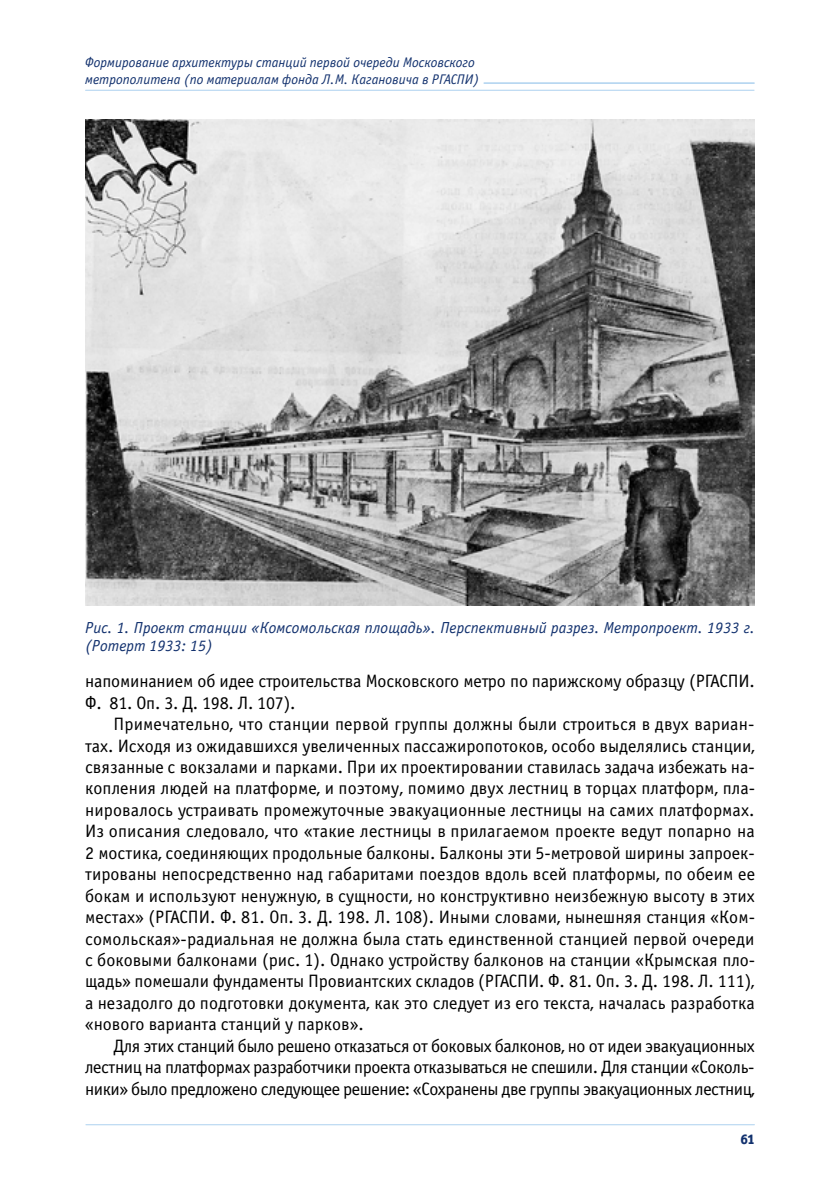
<style>
.page{position:relative;width:840px;height:1191px;background:#fff}
.page>*{position:absolute;margin:0;border:0;box-sizing:border-box;transform-origin:0 0}
.t1{font:18px/21.4px "Officina Sans C";letter-spacing:-.01em;color:#000;text-align:justify}
.t2{font:italic 16px/18px "Officina Sans C";letter-spacing:.005em;color:#12316e}
.t3{font:italic 14px/16.8px "Officina Sans C";color:#12316e}
.t4{font:14px "Officina Sans Extra Bold C";color:#12316e}
</style>
<div class="page">
<hr style="left:85px;top:90px;width:668px;height:1px;background:#add1ef">
<hr style="left:484px;top:82px;width:269px;height:2px;background:#add1ef">
<hr style="left:86px;top:1124px;width:668px;height:1px;background:#add1ef">
<img style="left:85px;top:119px;width:669px;height:487px">
<p class="t3" style="left:85px;top:54px;width:395px">Формирование архитектуры станций первой очереди Московского метрополитена (по материалам фонда Л.М. Кагановича в РГАСПИ)</p>
<p class="t2" style="left:85px;top:619px;width:670px">Рис. 1. Проект станции «Комсомольская площадь». Перспективный разрез. Метропроект. 1933 г. (Ротерт 1933: 15)</p>
<p class="t1" style="left:85px;top:671px;width:670px">напоминанием об идее строительства Московского метро по парижскому образцу (РГАСПИ.<br>Ф. 81. Оп. 3. Д. 198. Л. 107).</p>
<p class="t1" style="left:85px;top:713px;width:671px;text-indent:28px">Примечательно, что станции первой группы должны были строиться в двух вариан&shy;тах. Исходя из ожидавшихся увеличенных пассажиропотоков, особо выделялись станции, связанные с вокзалами и парками. При их проектировании ставилась задача избежать на&shy;копления людей на платформе, и поэтому, помимо двух лестниц в торцах платформ, пла&shy;нировалось устраивать промежуточные эвакуационные лестницы на самих платформах.<br>Из описания следовало, что «такие лестницы в прилагаемом проекте ведут попарно на 2 мостика, соединяющих продольные балконы. Балконы эти 5-метровой ширины запроек&shy;тированы непосредственно над габаритами поездов вдоль всей платформы, по обеим ее бокам и используют ненужную, в сущности, но конструктивно неизбежную высоту в этих местах» (РГАСПИ. Ф. 81. Оп. 3. Д. 198. Л. 108). Иными словами, нынешняя станция «Ком&shy;сомольская»-радиальная не должна была стать единственной станцией первой очереди с боковыми балконами (рис. 1). Однако устройству балконов на станции «Крымская пло&shy;щадь» помешали фундаменты Провиантских складов (РГАСПИ. Ф. 81. Оп. 3. Д. 198. Л. 111), а незадолго до подготовки документа, как это следует из его текста, началась разработка «нового варианта станций у парков».</p>
<p class="t1" style="left:85px;top:1035px;width:671px;text-indent:28px">Для этих станций было решено отказаться от боковых балконов, но от идеи эвакуационных лестниц на платформах разработчики проекта отказываться не спешили. Для станции «Соколь&shy;ники» было предложено следующее решение: «Сохранены две группы эвакуационных лестниц,</p>
<p class="t4" style="left:740px;top:1130px;width:16px">61</p>
</div>
